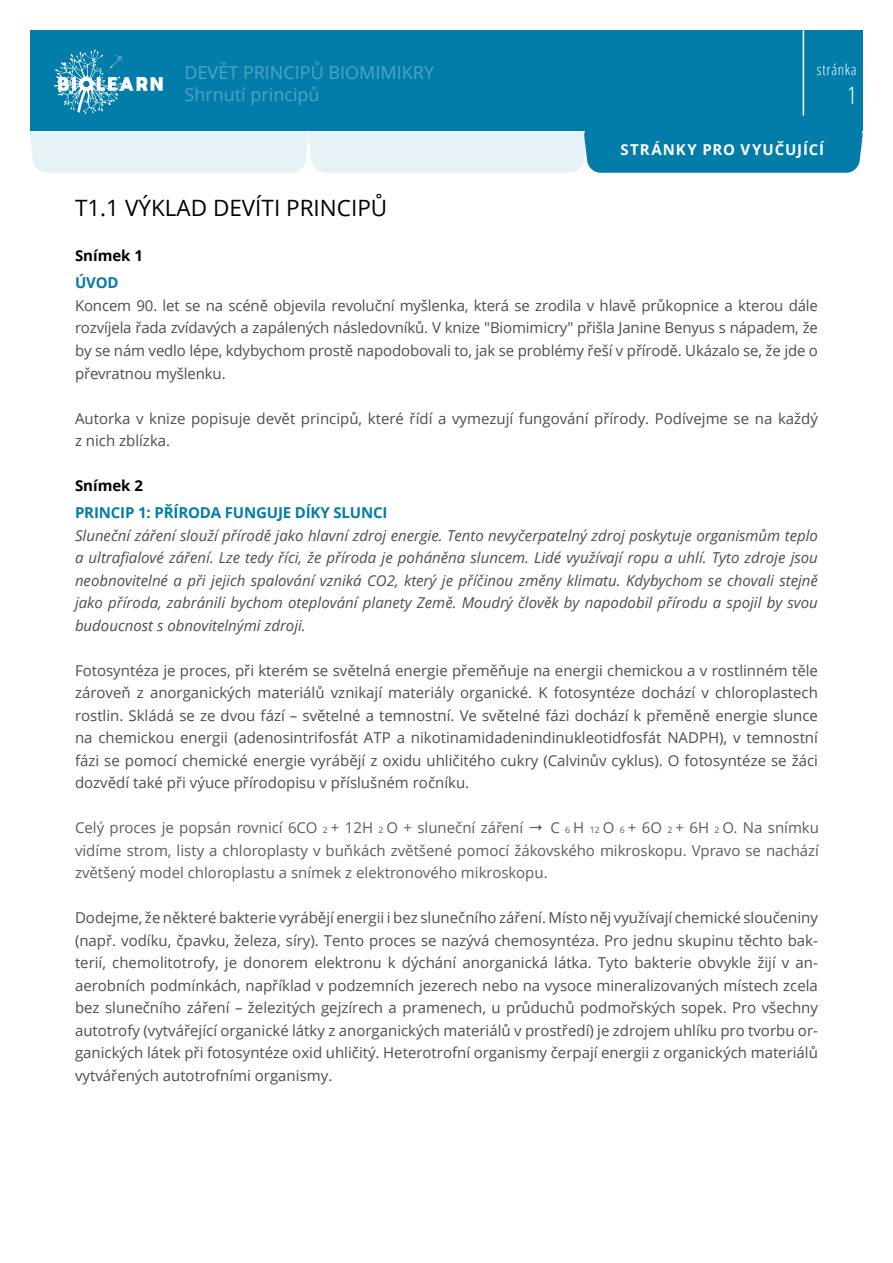
<style>
.page{position:relative;width:893px;height:1263px;background:#fff}
.page>*{position:absolute;margin:0;border:0;box-sizing:border-box;transform-origin:0 0}
.t1{font:300 condensed 24px "Open Sans";color:#fff}
.T_S_page_title_line{font:22.5px "Open Sans";color:#000}
.t2{font:18px "Open Sans";color:#4ea4c3}
.body_text{font:15px/22.5px "Open Sans";color:#4d4d4d;text-align:justify}
.body_text-2{font:italic 15px/22.5px "Open Sans";color:#4d4d4d;text-align:justify}
.t3{font:15px/22.5px "Open Sans";color:#5e5e5e;text-align:justify}
.body_text-3{font:700 15px "Open Sans";letter-spacing:-.01em;color:#027da9}
.t4{font:700 15px "Open Sans";letter-spacing:.06em;color:#fff}
.T_S_page_sub-title{font:700 15px "Open Sans";color:#000}
.t5{font:300 condensed 15px "Open Sans";letter-spacing:.05em;color:#fff}
.s1{font-size:8.7px}
.s2{font-family:"Lucida Grande"}
</style>
<div class="page">
<div style="left:30px;top:30px;width:833px;height:100px;background:#027da9"></div>
<hr style="left:803px;top:30px;width:1px;height:86px;background:#fff">
<svg style="left:54px;top:49px;width:109px;height:65px"></svg>
<svg style="left:30px;top:130px;width:833px;height:43px;background:#98cadb"></svg>
<p class="t2" style="left:184px;top:60px;width:251px">DEVĚT PRINCIPŮ BIOMIMIKRY</p>
<p class="t2" style="left:184px;top:83px;width:137px">Shrnutí principů</p>
<p class="t5" style="left:817px;top:59px;width:41px">stránka</p>
<p class="t1" style="left:847px;top:79px;width:11px">1</p>
<p class="t4" style="left:621px;top:138px;width:205px">STRÁNKY PRO VYUČUJÍCÍ</p>
<p class="T_S_page_title_line" style="left:75px;top:193px;width:314px">T1.1 VÝKLAD DEVÍTI PRINCIPŮ</p>
<p class="T_S_page_sub-title" style="left:75px;top:245px;width:70px">Snímek 1</p>
<p class="body_text-3" style="left:75px;top:272px;width:45px">ÚVOD</p>
<p class="body_text" style="left:75px;top:294px;width:744px">Koncem 90. let se na scéně objevila revoluční myšlenka, která se zrodila v hlavě průkopnice a kterou dále rozvíjela řada zvídavých a zapálených následovníků. V knize "Biomimicry" přišla Janine Benyus s nápadem, že by se nám vedlo lépe, kdybychom prostě napodobovali to, jak se problémy řeší v přírodě. Ukázalo se, že jde o převratnou myšlenku.</p>
<p class="body_text" style="left:75px;top:406px;width:744px">Autorka v knize popisuje devět principů, které řídí a vymezují fungování přírody. Podívejme se na každý z nich zblízka.</p>
<p class="T_S_page_sub-title" style="left:75px;top:475px;width:70px">Snímek 2</p>
<p class="body_text-3" style="left:75px;top:502px;width:314px">PRINCIP 1: PŘÍRODA FUNGUJE DÍKY SLUNCI</p>
<p class="body_text-2" style="left:75px;top:523px;width:744px">Sluneční záření slouží přírodě jako hlavní zdroj energie. Tento nevyčerpatelný zdroj poskytuje organismům teplo a ultrafialové záření. Lze tedy říci, že příroda je poháněna sluncem. Lidé využívají ropu a uhlí. Tyto zdroje jsou neobnovitelné a při jejich spalování vzniká CO2, který je příčinou změny klimatu. Kdybychom se chovali stejně jako příroda, zabránili bychom oteplování planety Země. Moudrý člověk by napodobil přírodu a spojil by svou budoucnost s obnovitelnými zdroji.</p>
<p class="body_text" style="left:75px;top:658px;width:744px">Fotosyntéza je proces, při kterém se světelná energie přeměňuje na energii chemickou a v rostlinném těle zároveň z anorganických materiálů vznikají materiály organické. K fotosyntéze dochází v chloroplastech rostlin. Skládá se ze dvou fází – světelné a temnostní. Ve světelné fázi dochází k přeměně energie slunce na chemickou energii (adenosintrifosfát ATP a nikotinamidadenindinukleotidfosfát NADPH), v temnostní fázi se pomocí chemické energie vyrábějí z oxidu uhličitého cukry (Calvinův cyklus). O fotosyntéze se žáci dozvědí také při výuce přírodopisu v příslušném ročníku.</p>
<p class="t3" style="left:75px;top:816px;width:746px">Celý proces je popsán rovnicí 6CO <span class="s1">2</span> + 12H <span class="s1">2</span> O + sluneční záření <span class="s2">→</span> C <span class="s1">6</span> H <span class="s1">12</span> O <span class="s1">6</span> + 6O <span class="s1">2</span> + 6H <span class="s1">2</span> O. Na snímku vidíme strom, listy a chloroplasty v buňkách zvětšené pomocí žákovského mikroskopu. Vpravo se nachází zvětšený model chloroplastu a snímek z elektronového mikroskopu.</p>
<p class="body_text" style="left:75px;top:906px;width:744px">Dodejme, že některé bakterie vyrábějí energii i bez slunečního záření. Místo něj využívají chemické sloučeniny (např. vodíku, čpavku, železa, síry). Tento proces se nazývá chemosyntéza. Pro jednu skupinu těchto bak&shy;terií, chemolitotrofy, je donorem elektronu k dýchání anorganická látka. Tyto bakterie obvykle žijí v an&shy;aerobních podmínkách, například v podzemních jezerech nebo na vysoce mineralizovaných místech zcela bez slunečního záření – železitých gejzírech a pramenech, u průduchů podmořských sopek. Pro všechny autotrofy (vytvářející organické látky z anorganických materiálů v prostředí) je zdrojem uhlíku pro tvorbu or&shy;ganických látek při fotosyntéze oxid uhličitý. Heterotrofní organismy čerpají energii z organických materiálů vytvářených autotrofními organismy.</p>
</div>
